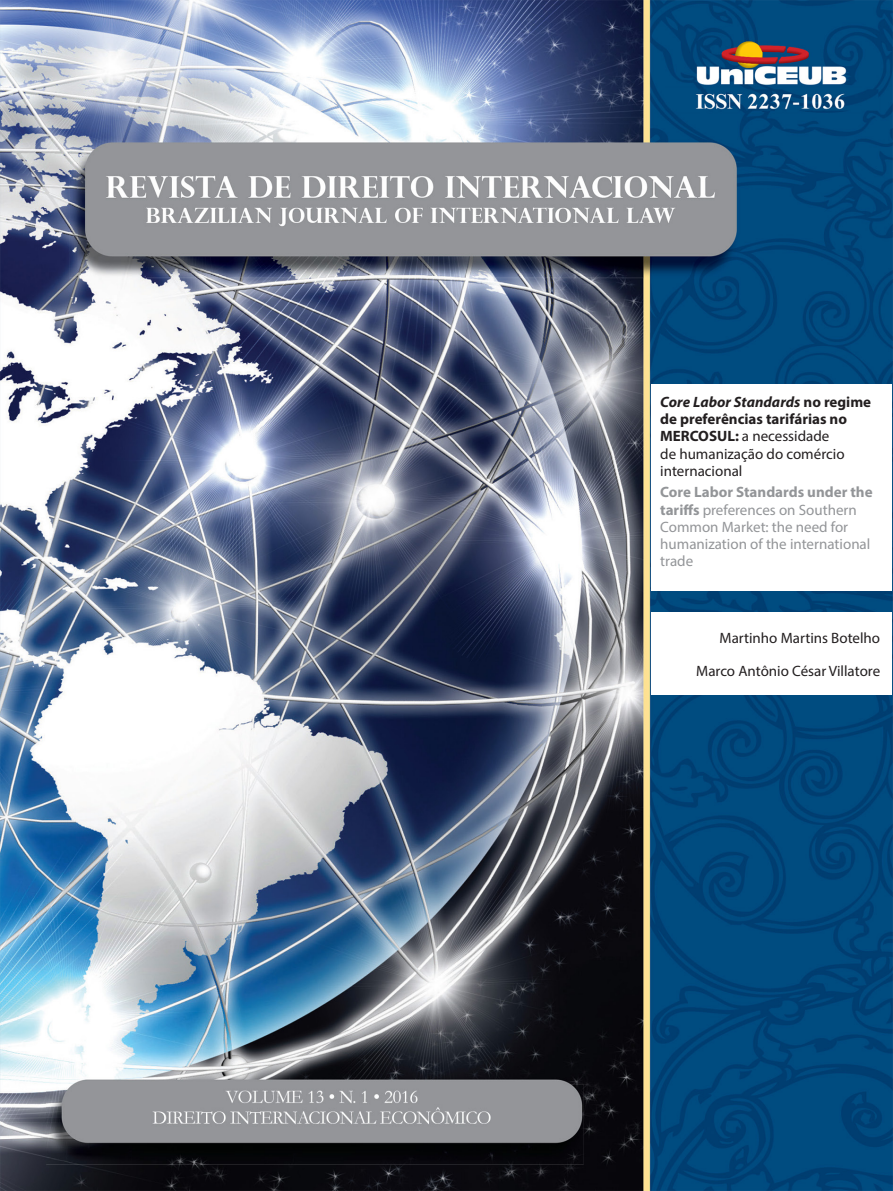
<style>
.page{position:relative;width:893px;height:1191px;background:#fff}
.page>*{position:absolute;margin:0;border:0;box-sizing:border-box;transform-origin:0 0}
.Capa_art{font:15px/17.2px "Myriad Pro";color:#939598}
.Capa_art-2{font:15px/17.2px "Myriad Pro";color:#231f20}
.nome{font:15px "Myriad Pro";color:#231f20}
.s1{font-weight:700;font-style:italic}
.s2{font-weight:700}
</style>
<div class="page">
<img style="left:0;top:0;width:893px;height:1191px">
<div style="left:651px;top:384px;width:241px;height:206px;background:#fff"></div>
<div style="left:651px;top:612px;width:241px;height:82px;background:#fff"></div>
<p class="Capa_art-2" style="left:660px;top:393px;width:212px"><span class="s1">Core Labor Standards</span> <span class="s2">no regime de preferências tarifárias no<br>MERCOSUL:</span> a necessidade<br>de humanização do comércio internacional</p>
<p class="Capa_art" style="left:660px;top:483px;width:214px"><span class="s2">Core Labor Standards under the tariffs</span> preferences on Southern<br>Common Market: the need for humanization of the international trade</p>
<p class="nome" style="left:719px;top:629px;width:162px">Martinho Martins Botelho</p>
<p class="nome" style="left:696px;top:662px;width:185px">Marco Antônio César Villatore</p>
</div>
